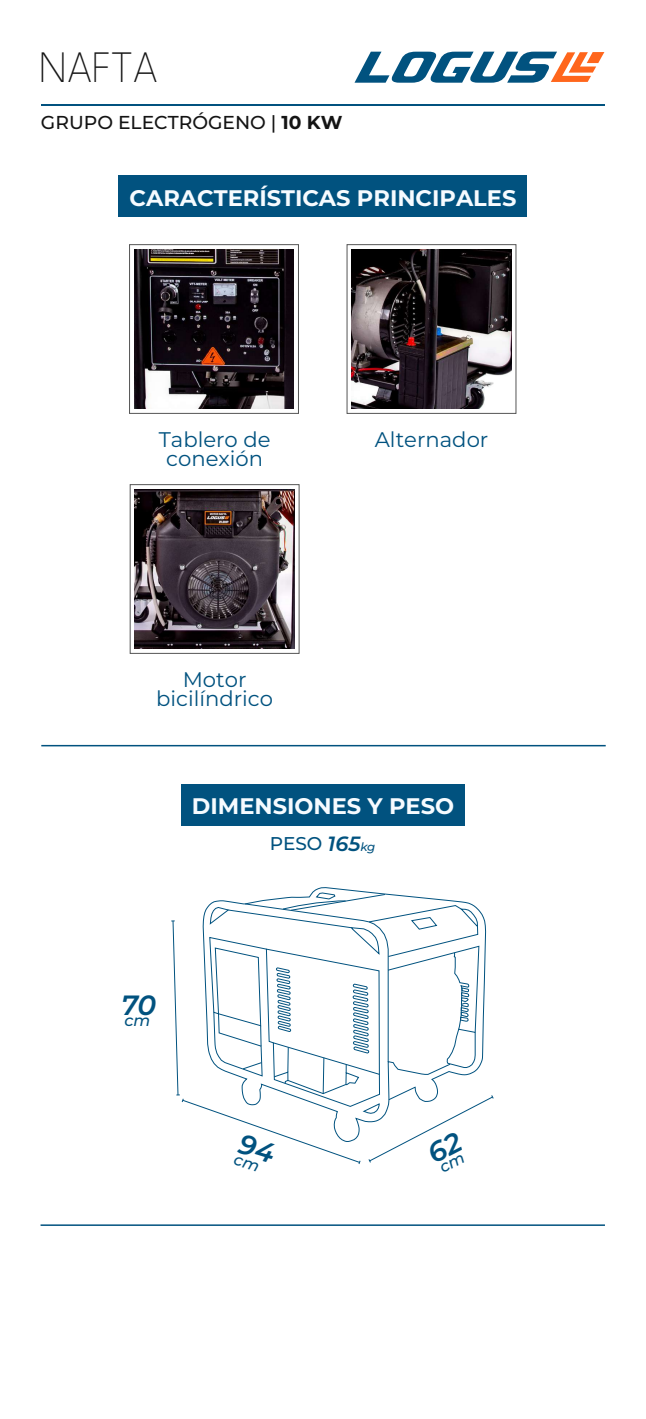
<style>
.page{position:relative;width:646px;height:1419px;background:#fff}
.page>*{position:absolute;margin:0;border:0;box-sizing:border-box;transform-origin:0 0}
.t1{font:100 44.85px "League Spartan";color:#161616}
.t2{font:italic 100 27.83px "Montserrat";color:#01527f}
.t3{font:100 22.5px "Montserrat";color:#f6fbff}
.t4{font:100 21.15px/19px "Montserrat";color:#01527f;text-align:center}
.t5{font:100 18.67px "Montserrat";color:#141414}
.t6{font:100 18.45px "Montserrat";color:#01527f}
.s1{font-style:italic;font-size:20.62px}
.s2{font-style:italic;font-size:11.77px}
</style>
<div class="page">
<hr style="left:40px;top:1224px;width:564px;height:2px;background:#01527f">
<div style="left:129px;top:244px;width:169px;height:170px;border:1px solid #565656"></div>
<div style="left:346px;top:244px;width:170px;height:170px;border:1px solid #565656"></div>
<div style="left:181px;top:784px;width:283px;height:42px;background:#01527f"></div>
<div style="left:119px;top:175px;width:408px;height:41px;background:#01527f"></div>
<svg style="left:354px;top:52px;width:250px;height:31px"></svg>
<hr style="left:41px;top:104px;width:563px;height:2px;background:#01527f">
<hr style="left:41px;top:745px;width:564px;height:1px;background:#01527f">
<div style="left:130px;top:484px;width:169px;height:170px;border:1px solid #565656"></div>
<img style="left:134px;top:249px;width:159px;height:160px">
<img style="left:351px;top:249px;width:160px;height:160px">
<img style="left:135px;top:489px;width:159px;height:160px">
<svg style="left:171px;top:893px;width:322px;height:271px"></svg>
<h1 class="t1" style="left:39px;top:34px;width:120px">NAFTA</h1>
<p class="t5" style="left:41px;top:110px;width:303px">GRUPO ELECTRÓGENO | 10 KW</p>
<p class="t3" style="left:129px;top:183px;width:388px">CARACTERÍSTICAS PRINCIPALES</p>
<p class="t4" style="left:159px;top:430px;width:113px">Tablero de conexión</p>
<p class="t4" style="left:374px;top:430px;width:115px">Alternador</p>
<p class="t4" style="left:156px;top:669px;width:118px">Motor bicilíndrico</p>
<p class="t3" style="left:192px;top:790px;width:264px">DIMENSIONES Y PESO</p>
<h2 class="t2" style="left:121px;top:986px;width:37px">70<sub>cm</sub></h2>
<p class="t6" style="left:269px;top:831px;width:107px">PESO <span class="s1">165</span><span class="s2">kg</span></p>
<h2 class="t2" style="left:421px;top:1139px;width:35px;rotate:-27deg">62<sub>cm</sub></h2>
</div>
